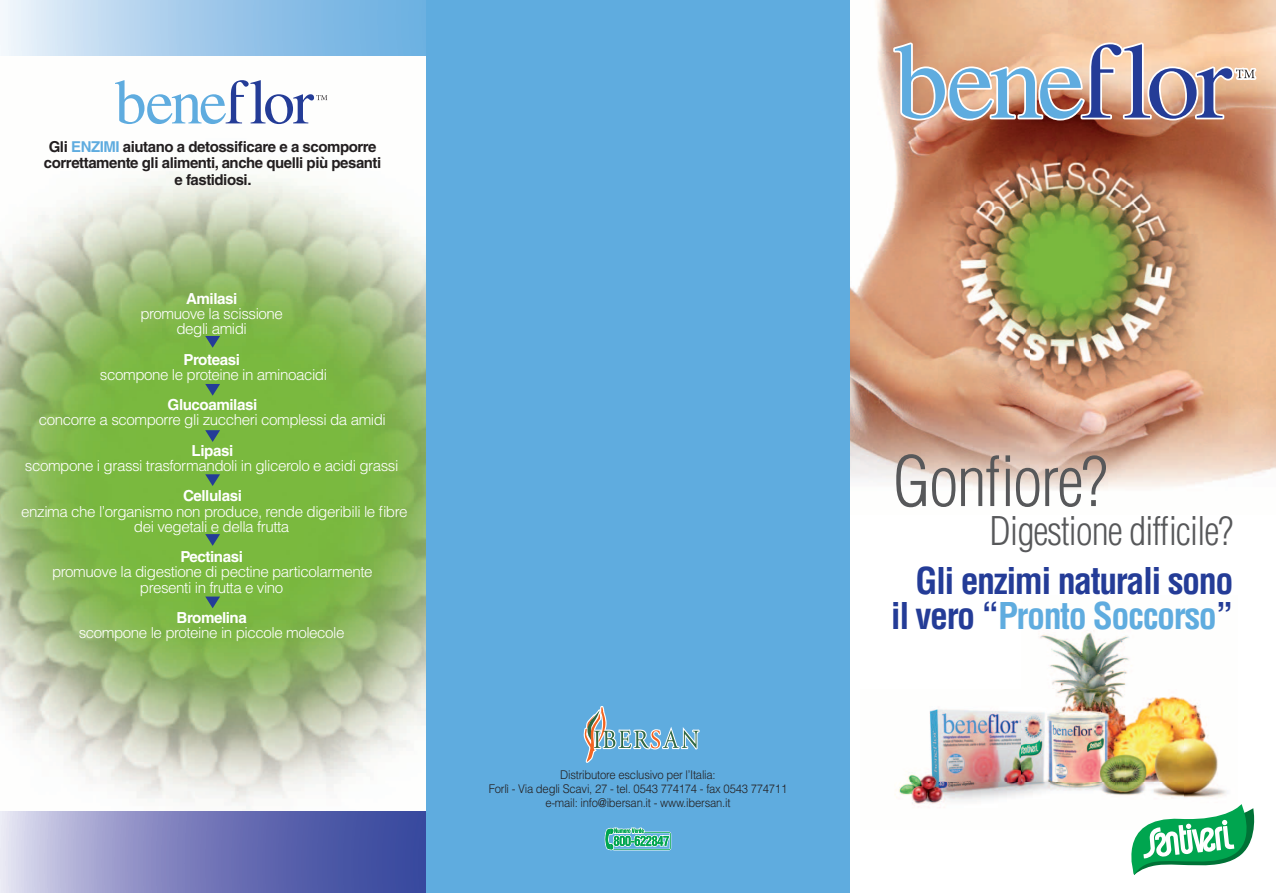
<style>
.page{position:relative;width:1276px;height:893px;background:#fff}
.page>*{position:absolute;margin:0;border:0;box-sizing:border-box;transform-origin:0 0}
.t1{font:300 condensed 67.5px "Helvetica";letter-spacing:-.03em;color:#57585a}
.t2{font:300 condensed 38.55px "Helvetica";letter-spacing:-.03em;color:#57585a}
.t3{font:700 condensed 36px/34.5px "Helvetica";letter-spacing:-.04em;color:#243c97;text-align:right}
.t4{font:300 15.15px/15.1px "Helvetica";letter-spacing:-.03em;color:#fff;text-align:center}
.t5{font:700 15.15px "Helvetica";letter-spacing:-.03em;color:#fff}
.t6{font:700 15px/16.5px "Helvetica";letter-spacing:-.03em;color:#231f20;text-align:center}
.t7{font:300 12px/14.4px "Helvetica";letter-spacing:-.02em;color:#231f20;text-align:center;scale:.94 1}
.s1{color:#5facdf}
</style>
<div class="page">
<img style="left:0;top:55px;width:425px;height:757px">
<svg style="left:114px;top:79px;width:214px;height:46px"></svg>
<svg style="left:205px;top:336px;width:15px;height:12px"></svg>
<svg style="left:205px;top:384px;width:15px;height:12px"></svg>
<svg style="left:205px;top:430px;width:15px;height:12px"></svg>
<svg style="left:205px;top:474px;width:15px;height:12px"></svg>
<svg style="left:205px;top:534px;width:15px;height:12px"></svg>
<svg style="left:205px;top:597px;width:15px;height:11px"></svg>
<svg style="left:0;top:0;width:426px;height:55px;background:#a3cbeb"></svg>
<svg style="left:0;top:812px;width:426px;height:81px;background:#7b80bd"></svg>
<img style="left:894px;top:630px;width:333px;height:177px">
<img style="left:850px;top:0;width:426px;height:490px">
<div style="left:426px;top:0;width:424px;height:893px;background:#5facdf"></div>
<svg style="left:583px;top:706px;width:116px;height:57px"></svg>
<svg style="left:604px;top:828px;width:67px;height:22px"></svg>
<svg style="left:1114px;top:804px;width:141px;height:71px"></svg>
<svg style="left:893px;top:42px;width:363px;height:79px;background:#bdaba7"></svg>
<p class="t6" style="left:44px;top:138px;width:339px">Gli <span class="s1">ENZIMI</span> aiutano a detossificare e a scomporre correttamente gli alimenti, anche quelli più pesanti e fastidiosi.</p>
<p class="t5" style="left:186px;top:289px;width:53px">Amilasi</p>
<p class="t4" style="left:140px;top:306px;width:144px">promuove la scissione degli amidi</p>
<p class="t5" style="left:183px;top:350px;width:58px">Proteasi</p>
<p class="t4" style="left:100px;top:367px;width:229px">scompone le proteine in aminoacidi</p>
<p class="t5" style="left:168px;top:396px;width:91px">Glucoamilasi</p>
<p class="t4" style="left:39px;top:412px;width:348px">concorre a scomporre gli zuccheri complessi da amidi</p>
<p class="t5" style="left:192px;top:441px;width:43px">Lipasi</p>
<p class="t4" style="left:25px;top:458px;width:375px">scompone i grassi trasformandoli in glicerolo e acidi grassi</p>
<p class="t5" style="left:183px;top:487px;width:60px">Cellulasi</p>
<p class="t4" style="left:21px;top:503px;width:388px">enzima che l’organismo non produce, rende digeribili le fibre dei vegetali e della frutta</p>
<p class="t5" style="left:180px;top:548px;width:64px">Pectinasi</p>
<p class="t4" style="left:52px;top:564px;width:322px">promuove la digestione di pectine particolarmente presenti in frutta e vino</p>
<p class="t5" style="left:176px;top:608px;width:72px">Bromelina</p>
<p class="t4" style="left:79px;top:625px;width:267px">scompone le proteine in piccole molecole</p>
<p class="t7" style="left:489px;top:767px;width:319px">Distributore esclusivo per l’Italia:<br>Forlì - Via degli Scavi, 27 - tel. 0543 774174 - fax 0543 774711 e-mail: info@ibersan.it - www.ibersan.it</p>
<h1 class="t1" style="left:893px;top:439px;width:216px">Gonfiore?</h1>
<h2 class="t2" style="left:989px;top:507px;width:245px">Digestione difficile?</h2>
<h3 class="t3" style="left:891px;top:564px;width:344px">Gli enzimi naturali sono il vero “<span class="s1">Pronto Soccorso</span>”</h3>
</div>
